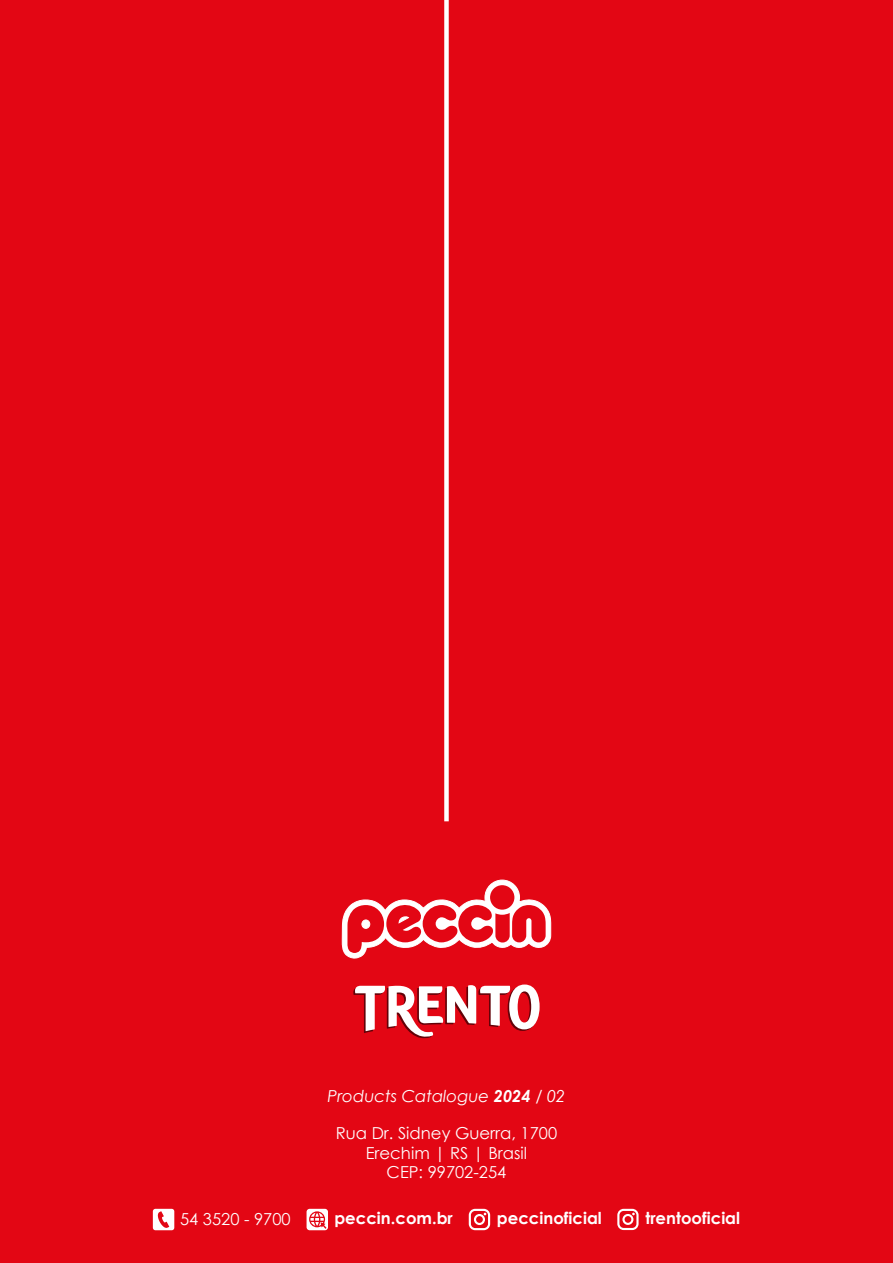
<style>
.page{position:relative;width:893px;height:1263px;background:#e30614}
.page>*{position:absolute;margin:0;border:0;box-sizing:border-box;transform-origin:0 0}
.t1{font:16.5px/19.5px "Century Gothic";color:#fff;text-align:center}
.t2{font:700 16.5px "Century Gothic";color:#fff}
.t3{font:italic 16.5px "Century Gothic";color:#fff}
.s1{font-weight:700}
</style>
<div class="page">
<svg style="left:469px;top:1209px;width:21px;height:21px"></svg>
<svg style="left:153px;top:1209px;width:21px;height:21px"></svg>
<svg style="left:307px;top:1209px;width:21px;height:21px"></svg>
<svg style="left:617px;top:1209px;width:22px;height:21px"></svg>
<svg style="left:353px;top:984px;width:187px;height:54px"></svg>
<div style="left:444px;top:0;width:5px;height:821px;background:#fff"></div>
<svg style="left:342px;top:880px;width:209px;height:78px"></svg>
<p class="t3" style="left:328px;top:1085px;width:239px">Products Catalogue <span class="s1">2024</span> / 02</p>
<p class="t1" style="left:336px;top:1123px;width:223px">Rua Dr. Sidney Guerra, 1700<br>Erechim | RS | Brasil<br>CEP: 99702-254</p>
<p class="t1" style="left:180px;top:1209px;width:112px">54 3520 - 9700</p>
<p class="t2" style="left:334px;top:1205px;width:120px">peccin.com.br</p>
<p class="t2" style="left:497px;top:1205px;width:106px">peccinoficial</p>
<p class="t2" style="left:645px;top:1205px;width:96px">trentooficial</p>
</div>
